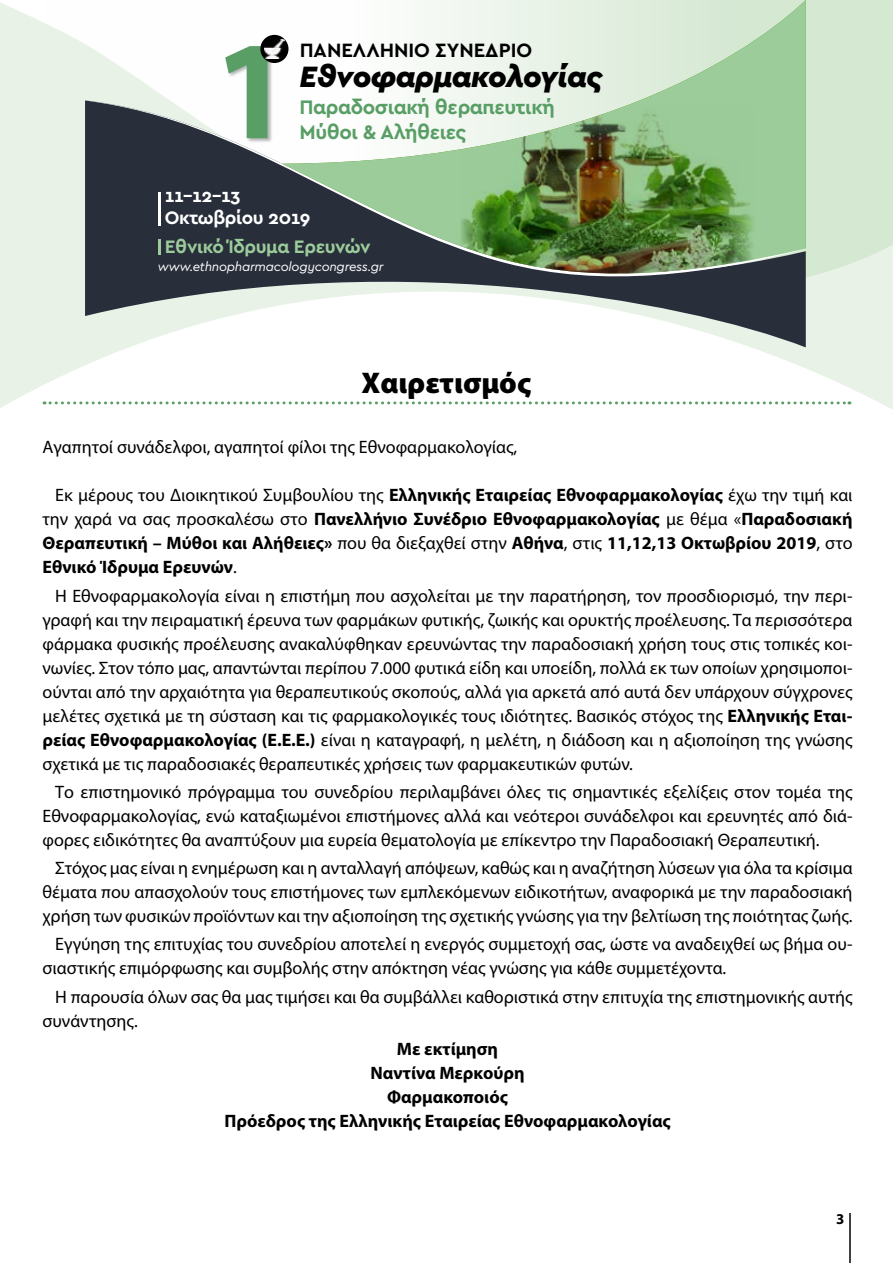
<style>
.page{position:relative;width:893px;height:1263px;background:#fff}
.page>*{position:absolute;margin:0;border:0;box-sizing:border-box;transform-origin:0 0}
.t1{font:italic 900 30.75px "Cera GR";letter-spacing:-.02em;color:#000}
.t2{font:900 30px "Myriad Pro";color:#000}
.t3{font:700 20.55px/24.6px "Cera GR";letter-spacing:-.02em;color:#589e65}
.t4{font:700 20.25px "Cera GR";color:#000}
.t5{font:700 18.9px/21.6px "Cera GR";letter-spacing:-.02em;color:#fff}
.t6{font:700 18.9px "Cera GR";letter-spacing:-.02em;color:#9bcc9a}
.t7{font:18px/24px "Myriad Pro";color:#000;text-align:justify}
.t8{font:700 18px/24px "Myriad Pro";color:#000;text-align:justify}
.t9{font:700 15px "Myriad Pro";color:#000}
.t10{font:italic 13.2px "Cera GR";letter-spacing:-.02em;color:#fff}
.s1{font-weight:400}
.s2{font-weight:700}
</style>
<div class="page">
<svg style="left:0;top:2px;width:893px;height:408px"></svg>
<hr style="left:849px;top:1213px;width:1px;height:50px;background:#414042">
<svg style="left:85px;top:288px;width:721px;height:59px"></svg>
<svg style="left:85px;top:100px;width:721px;height:188px;background:#3d424d"></svg>
<div style="left:225px;top:45px;width:48px;height:99px;background:#000;opacity:.3"></div>
<svg style="left:225px;top:46px;width:42px;height:92px"></svg>
<svg style="left:260px;top:35px;width:28px;height:28px"></svg>
<img style="left:265px;top:40px;width:17px;height:18px">
<hr style="left:158px;top:240px;width:3px;height:15px;background:#9bcc9a">
<hr style="left:158px;top:192px;width:3px;height:33px;background:#fff">
<svg style="left:282px;top:0;width:524px;height:286px"></svg>
<img style="left:460px;top:105px;width:295px;height:170px">
<svg style="left:44px;top:401px;width:806px;height:3px"></svg>
<img style="left:0;top:247px;width:1px;height:163px">
<p class="t4" style="left:300px;top:39px;width:234px">ΠΑΝΕΛΛΗΝΙΟ ΣΥΝΕΔΡΙΟ</p>
<h1 class="t1" style="left:299px;top:59px;width:305px">Εθνοφαρμακολογίας</h1>
<p class="t3" style="left:299px;top:95px;width:257px">Παραδοσιακή θεραπευτική<br>Μύθοι &amp; Αλήθειες</p>
<p class="t5" style="left:165px;top:185px;width:147px">11-12-13<br>Οκτωβρίου 2019</p>
<p class="t10" style="left:158px;top:260px;width:227px">www.ethnopharmacologycongress.gr</p>
<p class="t6" style="left:165px;top:236px;width:207px">Εθνικό Ίδρυμα Ερευνών</p>
<h2 class="t2" style="left:362px;top:363px;width:171px">Χαιρετισμός</h2>
<p class="t7" style="left:43px;top:435px;width:476px">Αγαπητοί συνάδελφοι, αγαπητοί φίλοι της Εθνοφαρμακολογίας,</p>
<p class="t8" style="left:43px;top:483px;width:812px;text-indent:13px"><span class="s1">Εκ μέρους του Διοικητικού Συμβουλίου της</span> Ελληνικής Εταιρείας Εθνοφαρμακολογίας <span class="s1">έχω την τιμή και την χαρά να σας προσκαλέσω στο</span> Πανελλήνιο Συνέδριο Εθνοφαρμακολογίας <span class="s1">με θέμα «</span>Παραδοσιακή Θεραπευτική – Μύθοι και Αλήθειες» <span class="s1">που θα διεξαχθεί στην</span> Αθήνα<span class="s1">, στις</span> 11,12,13 Οκτωβρίου 2019<span class="s1">, στο </span>Εθνικό Ίδρυμα Ερευνών<span class="s1">.</span></p>
<p class="t7" style="left:43px;top:583px;width:812px;text-indent:13px">Η Εθνοφαρμακολογία είναι η επιστήμη που ασχολείται με την παρατήρηση, τον προσδιορισμό, την περι&shy;γραφή και την πειραματική έρευνα των φαρμάκων φυτικής, ζωικής και ορυκτής προέλευσης. Τα περισσότερα φάρμακα φυσικής προέλευσης ανακαλύφθηκαν ερευνώντας την παραδοσιακή χρήση τους στις τοπικές κοι&shy;νωνίες. Στον τόπο μας, απαντώνται περίπου 7.000 φυτικά είδη και υποείδη, πολλά εκ των οποίων χρησιμοποι&shy;ούνται από την αρχαιότητα για θεραπευτικούς σκοπούς, αλλά για αρκετά από αυτά δεν υπάρχουν σύγχρονες μελέτες σχετικά με τη σύσταση και τις φαρμακολογικές τους ιδιότητες. Βασικός στόχος της <span class="s2">Ελληνικής Εται&shy;ρείας Εθνοφαρμακολογίας (Ε.Ε.Ε.)</span> είναι η καταγραφή, η μελέτη, η διάδοση και η αξιοποίηση της γνώσης σχετικά με τις παραδοσιακές θεραπευτικές χρήσεις των φαρμακευτικών φυτών.</p>
<p class="t7" style="left:43px;top:780px;width:812px;text-indent:13px">Το επιστημονικό πρόγραμμα του συνεδρίου περιλαμβάνει όλες τις σημαντικές εξελίξεις στον τομέα της Εθνοφαρμακολογίας, ενώ καταξιωμένοι επιστήμονες αλλά και νεότεροι συνάδελφοι και ερευνητές από διά&shy;φορες ειδικότητες θα αναπτύξουν μια ευρεία θεματολογία με επίκεντρο την Παραδοσιακή Θεραπευτική.</p>
<p class="t7" style="left:43px;top:856px;width:811px;text-indent:13px">Στόχος μας είναι η ενημέρωση και η ανταλλαγή απόψεων, καθώς και η αναζήτηση λύσεων για όλα τα κρίσιμα θέματα που απασχολούν τους επιστήμονες των εμπλεκόμενων ειδικοτήτων, αναφορικά με την παραδοσιακή χρήση των φυσικών προϊόντων και την αξιοποίηση της σχετικής γνώσης για την βελτίωση της ποιότητας ζωής.</p>
<p class="t7" style="left:43px;top:932px;width:811px;text-indent:13px">Εγγύηση της επιτυχίας του συνεδρίου αποτελεί η ενεργός συμμετοχή σας, ώστε να αναδειχθεί ως βήμα ου&shy;σιαστικής επιμόρφωσης και συμβολής στην απόκτηση νέας γνώσης για κάθε συμμετέχοντα.</p>
<p class="t7" style="left:43px;top:984px;width:812px;text-indent:13px">Η παρουσία όλων σας θα μας τιμήσει και θα συμβάλλει καθοριστικά στην επιτυχία της επιστημονικής αυτής συνάντησης.</p>
<p class="t8" style="left:224px;top:1036px;width:448px;text-align:center">Με εκτίμηση<br>Ναντίνα Μερκούρη<br>Φαρμακοποιός<br>Πρόεδρος της Ελληνικής Εταιρείας Εθνοφαρμακολογίας</p>
<p class="t9" style="left:836px;top:1210px;width:10px">3</p>
</div>
